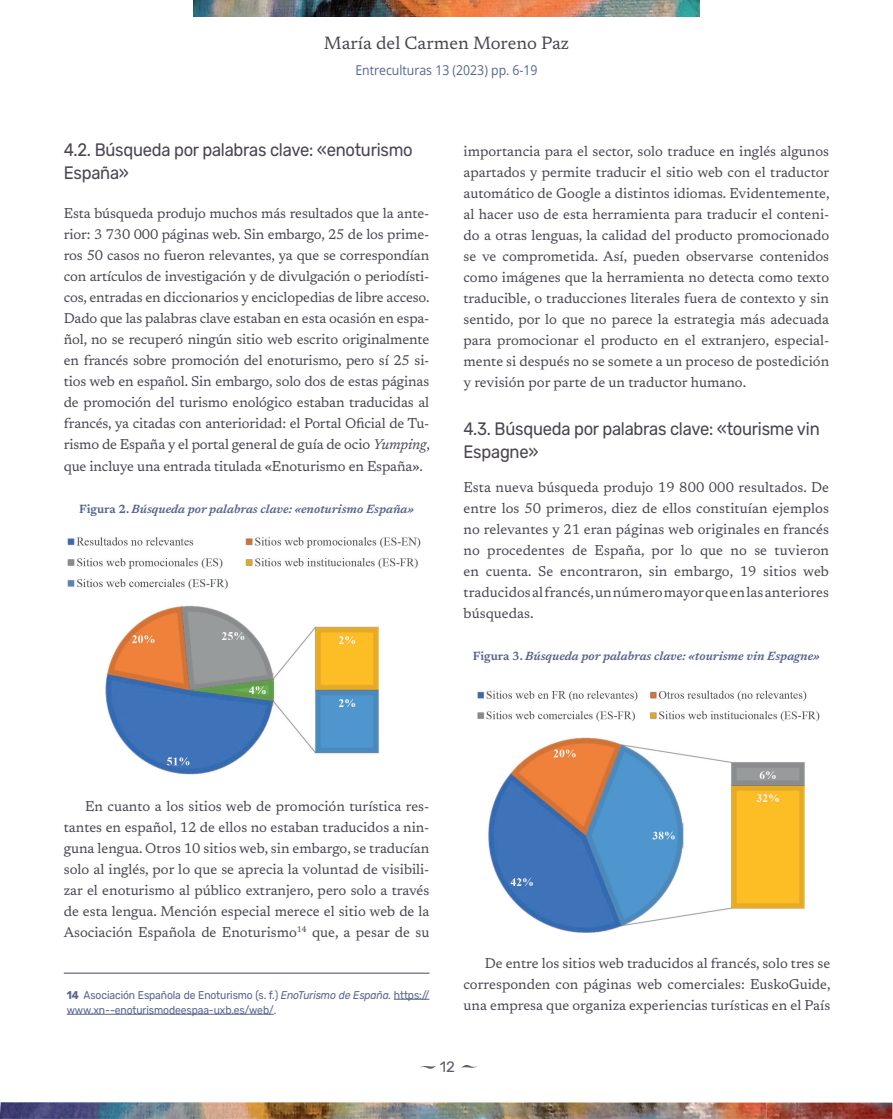
<style>
.page{position:relative;width:893px;height:1119px;background:#fff}
.page>*{position:absolute;margin:0;border:0;box-sizing:border-box;transform-origin:0 0}
.SUB-EPIGRAFE{font:18px/22.5px "Rubik";letter-spacing:-.015em;color:#4a4551;scale:.92 1}
.t1{font:18px "Newsreader";color:#4a4551}
.t2{font:15px "Rubik";color:#635d69}
.TEXTO{font:14.25px/21px "Newsreader";color:#4a4551;text-align:justify}
.PRIMER_PARRAFO{font:14.25px/21px "Newsreader";letter-spacing:-.01em;color:#4a4551;text-align:justify}
.t3{font:13.5px "Open Sans";color:#56648d;scale:.91 1}
.NOMBRE_tabla_imagen{font:italic 600 12px "Newsreader";color:#56648d}
.NOTA_PIE{font:11.25px/15px "Rubik";letter-spacing:-.01em;color:#56648d;scale:.92 1}
.s1{font-style:italic}
.s2{font-style:normal}
.s3{font-weight:700}
</style>
<div class="page">
<img style="left:0;top:1102px;width:892px;height:16px">
<img style="left:194px;top:0;width:505px;height:16px">
<svg style="left:461px;top:1065px;width:17px;height:3px"></svg>
<svg style="left:420px;top:1066px;width:16px;height:3px"></svg>
<img style="left:67px;top:537px;width:354px;height:238px">
<hr style="left:64px;top:972px;width:365px;height:1px;background:#4a4551">
<hr style="left:394px;top:998px;width:35px;height:1px;background:#56648d">
<hr style="left:67px;top:1013px;width:207px;height:1px;background:#56648d">
<img style="left:477px;top:690px;width:343px;height:243px">
<p class="t1" style="left:324px;top:31px;width:247px">María del Carmen Moreno Paz</p>
<p class="t3" style="left:355px;top:60px;width:202px">Entreculturas 13 (2023) pp. 6-19</p>
<p class="SUB-EPIGRAFE" style="left:64px;top:139px;width:381px">4.2. Búsqueda por palabras clave: «enoturismo<br>España»</p>
<p class="PRIMER_PARRAFO" style="left:64px;top:202px;width:368px">Esta búsqueda produjo muchos más resultados que la ante&shy;rior: 3 730 000 páginas web. Sin embargo, 25 de los prime&shy;ros 50 casos no fueron relevantes, ya que se correspondían con artículos de investigación y de divulgación o periodísti&shy;cos, entradas en diccionarios y enciclopedias de libre acceso.<br>Dado que las palabras clave estaban en esta ocasión en espa&shy;ñol, no se recuperó ningún sitio web escrito originalmente en francés sobre promoción del enoturismo, pero sí 25 si&shy;tios web en español. Sin embargo, solo dos de estas páginas de promoción del turismo enológico estaban traducidas al francés, ya citadas con anterioridad: el Portal Oficial de Tu&shy;rismo de España y el portal general de guía de ocio <span class="s1">Yumping</span>, que incluye una entrada titulada «Enoturismo en España».</p>
<p class="NOMBRE_tabla_imagen" style="left:79px;top:500px;width:336px"><span class="s2">Figura 2.</span> Búsqueda por palabras clave: «enoturismo España»</p>
<p class="TEXTO" style="left:463px;top:140px;width:367px">importancia para el sector, solo traduce en inglés algunos apartados y permite traducir el sitio web con el traductor automático de Google a distintos idiomas. Evidentemente, al hacer uso de esta herramienta para traducir el conteni&shy;do a otras lenguas, la calidad del producto promocionado se ve comprometida. Así, pueden observarse contenidos como imágenes que la herramienta no detecta como texto traducible, o traducciones literales fuera de contexto y sin sentido, por lo que no parece la estrategia más adecuada para promocionar el producto en el extranjero, especial&shy;mente si después no se somete a un proceso de postedición y revisión por parte de un traductor humano.</p>
<p class="SUB-EPIGRAFE" style="left:463px;top:418px;width:389px">4.3. Búsqueda por palabras clave: «tourisme vin<br>Espagne»</p>
<p class="PRIMER_PARRAFO" style="left:463px;top:475px;width:367px">Esta nueva búsqueda produjo 19 800 000 resultados. De entre los 50 primeros, diez de ellos constituían ejemplos no relevantes y 21 eran páginas web originales en francés no procedentes de España, por lo que no se tuvieron en cuenta. Se encontraron, sin embargo, 19 sitios web traducidos al francés, un número mayor que en las anteriores búsquedas.</p>
<p class="NOMBRE_tabla_imagen" style="left:473px;top:647px;width:348px"><span class="s2">Figura 3.</span> Búsqueda por palabras clave: «tourisme vin Espagne»</p>
<p class="TEXTO" style="left:64px;top:794px;width:367px;text-indent:21px">En cuanto a los sitios web de promoción turística res&shy;tantes en español, 12 de ellos no estaban traducidos a nin&shy;guna lengua. Otros 10 sitios web, sin embargo, se traducían solo al inglés, por lo que se aprecia la voluntad de visibili&shy;zar el enoturismo al público extranjero, pero solo a través de esta lengua. Mención especial merece el sitio web de la Asociación Española de Enoturismo<sup>14</sup> que, a pesar de su</p>
<p class="NOTA_PIE" style="left:67px;top:987px;width:396px"><span class="s3">14</span> Asociación Española de Enoturismo (s. f.) <span class="s1">EnoTurismo de España.</span> https:// www.xn--enoturismodeespaa-uxb.es/web/.</p>
<p class="TEXTO" style="left:463px;top:951px;width:369px;text-indent:21px">De entre los sitios web traducidos al francés, solo tres se corresponden con páginas web comerciales: EuskoGuide, una empresa que organiza experiencias turísticas en el País</p>
<p class="t2" style="left:440px;top:1057px;width:17px">12</p>
</div>
